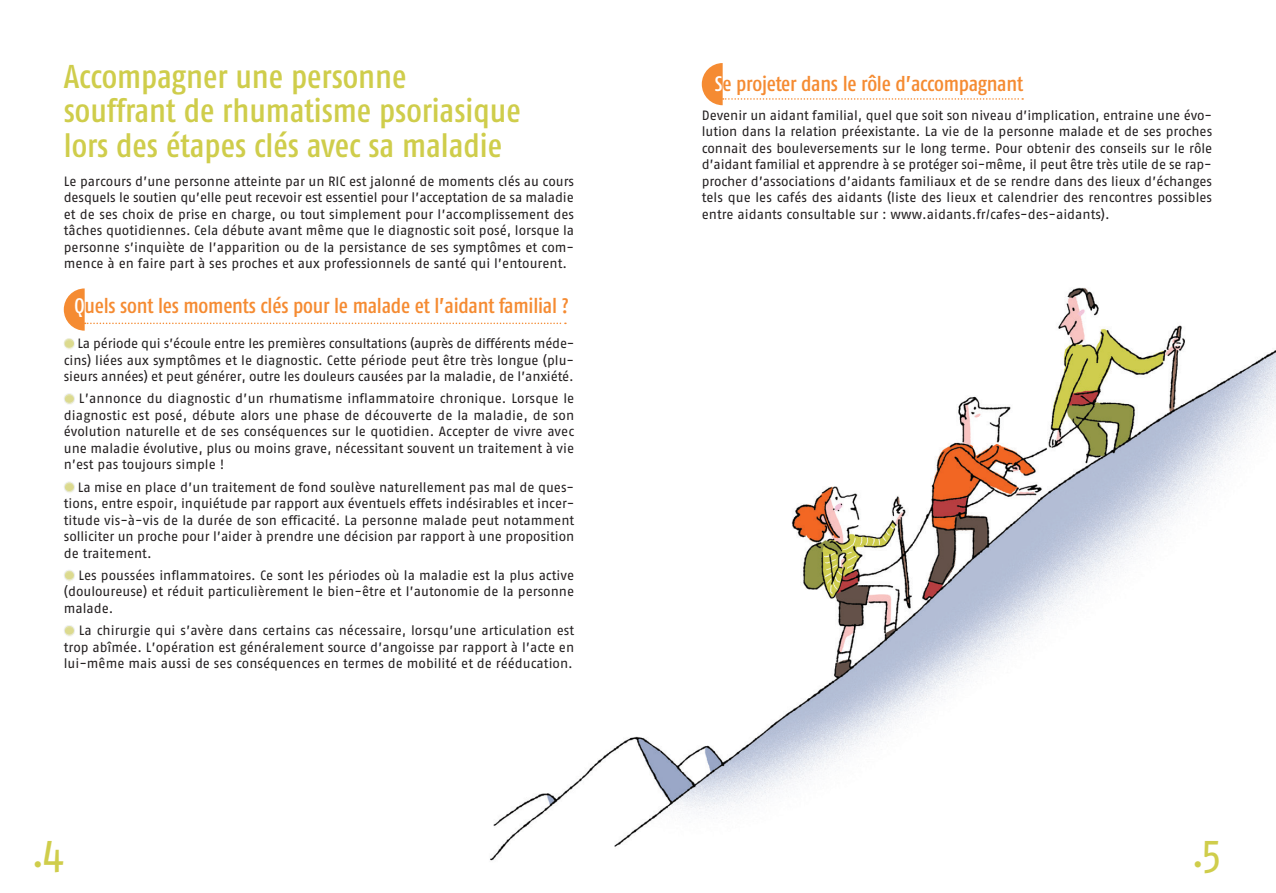
<style>
.page{position:relative;width:1276px;height:893px;background:#fff}
.page>*{position:absolute;margin:0;border:0;box-sizing:border-box;transform-origin:0 0}
.t1{font:46.5px "Fago Co Caps";color:#cfcd4b}
.t2{font:500 33px/34.5px "Fago Co";color:#cfcd4b}
.t3{font:500 21px "Fago Co";letter-spacing:-.01em;color:#f58b32}
.t4{font:13.5px/16.5px "Fago No";color:#231f20;text-align:justify}
.s1{color:#fff}
</style>
<div class="page">
<img style="left:490px;top:287px;width:786px;height:574px">
<svg style="left:64px;top:288px;width:502px;height:43px"></svg>
<svg style="left:702px;top:63px;width:321px;height:42px"></svg>
<div style="left:64px;top:338px;width:11px;height:10px;border:1px solid #e2e6f0;border-radius:50%"></div>
<div style="left:64px;top:340px;width:11px;height:10px;border:1px solid #e2e6f0;border-radius:50%"></div>
<svg style="left:64px;top:338px;width:10px;height:10px"></svg>
<div style="left:64px;top:393px;width:11px;height:10px;border:1px solid #e2e6f0;border-radius:50%"></div>
<div style="left:64px;top:395px;width:11px;height:10px;background:#e5e6cb;border-radius:50%"></div>
<div style="left:64px;top:395px;width:11px;height:10px;border:1px solid #e2e6f0;border-radius:50%"></div>
<svg style="left:64px;top:394px;width:10px;height:9px"></svg>
<div style="left:64px;top:393px;width:10px;height:10px;border:1px solid #e2e6f0;border-radius:50%"></div>
<div style="left:64px;top:482px;width:11px;height:9px;background:#f2f4f5;border-radius:50%"></div>
<div style="left:64px;top:482px;width:11px;height:10px;border:1px solid #e2e6f0;border-radius:50%"></div>
<div style="left:64px;top:483px;width:11px;height:10px;border:1px solid #e2e6f0;border-radius:50%"></div>
<div style="left:64px;top:482px;width:10px;height:9px;background:#dcda8e;border-radius:50%"></div>
<div style="left:64px;top:482px;width:10px;height:10px;border:1px solid #e2e6f0;border-radius:50%"></div>
<div style="left:64px;top:570px;width:11px;height:10px;border:1px solid #e2e6f0;border-radius:50%"></div>
<div style="left:64px;top:572px;width:11px;height:9px;background:#f7f8f9;border-radius:50%"></div>
<div style="left:64px;top:571px;width:11px;height:10px;border:1px solid #e2e6f0;border-radius:50%"></div>
<svg style="left:64px;top:570px;width:10px;height:10px"></svg>
<div style="left:64px;top:570px;width:10px;height:10px;border:1px solid #e2e6f0;border-radius:50%"></div>
<div style="left:64px;top:625px;width:11px;height:10px;border:1px solid #e2e6f0;border-radius:50%"></div>
<div style="left:64px;top:627px;width:11px;height:9px;background:#e7e8d1;border-radius:50%"></div>
<div style="left:64px;top:627px;width:11px;height:10px;border:1px solid #e2e6f0;border-radius:50%"></div>
<svg style="left:64px;top:625px;width:10px;height:10px"></svg>
<div style="left:64px;top:625px;width:10px;height:10px;border:1px solid #e2e6f0;border-radius:50%"></div>
<h2 class="t2" style="left:64px;top:58px;width:458px">Accompagner une personne souffrant de rhumatisme psoriasique lors des étapes clés avec sa maladie</h2>
<p class="t4" style="left:64px;top:173px;width:512px">Le parcours d’une personne atteinte par un RIC est jalonné de moments clés au cours desquels le soutien qu’elle peut recevoir est essentiel pour l’acceptation de sa maladie et de ses choix de prise en charge, ou tout simplement pour l’accomplissement des tâches quotidiennes. Cela débute avant même que le diagnostic soit posé, lorsque la personne s’inquiète de l’apparition ou de la persistance de ses symptômes et com&shy;mence à en faire part à ses proches et aux professionnels de santé qui l’entourent.</p>
<h3 class="t3" style="left:74px;top:294px;width:496px"><span class="s1">Q</span>uels sont les moments clés pour le malade et l’aidant familial ?</h3>
<p class="t4" style="left:64px;top:335px;width:512px;text-indent:14px">La période qui s’écoule entre les premières consultations (auprès de différents méde&shy;cins) liées aux symptômes et le diagnostic. Cette période peut être très longue (plu&shy;sieurs années) et peut générer, outre les douleurs causées par la maladie, de l’anxiété.</p>
<p class="t4" style="left:64px;top:390px;width:512px;text-indent:15px">L’annonce du diagnostic d’un rhumatisme inflammatoire chronique. Lorsque le diagnostic est posé, débute alors une phase de découverte de la maladie, de son évolution naturelle et de ses conséquences sur le quotidien. Accepter de vivre avec une maladie évolutive, plus ou moins grave, nécessitant souvent un traitement à vie n’est pas toujours simple !</p>
<p class="t4" style="left:64px;top:478px;width:512px;text-indent:14px">La mise en place d’un traitement de fond soulève naturellement pas mal de ques&shy;tions, entre espoir, inquiétude par rapport aux éventuels effets indésirables et incer&shy;titude vis-à-vis de la durée de son efficacité. La personne malade peut notamment solliciter un proche pour l’aider à prendre une décision par rapport à une proposition de traitement.</p>
<p class="t4" style="left:64px;top:567px;width:512px;text-indent:15px">Les poussées inflammatoires. Ce sont les périodes où la maladie est la plus active (douloureuse) et réduit particulièrement le bien-être et l’autonomie de la personne malade.</p>
<p class="t4" style="left:64px;top:622px;width:512px;text-indent:15px">La chirurgie qui s’avère dans certains cas nécessaire, lorsqu’une articulation est trop abîmée. L’opération est généralement source d’angoisse par rapport à l’acte en lui-même mais aussi de ses conséquences en termes de mobilité et de rééducation.</p>
<h3 class="t3" style="left:715px;top:71px;width:310px"><span class="s1">S</span>e projeter dans le rôle d’accompagnant</h3>
<p class="t4" style="left:702px;top:107px;width:512px">Devenir un aidant familial, quel que soit son niveau d’implication, entraine une évo&shy;lution dans la relation préexistante. La vie de la personne malade et de ses proches connait des bouleversements sur le long terme. Pour obtenir des conseils sur le rôle d’aidant familial et apprendre à se protéger soi-même, il peut être très utile de se rap&shy;procher d’associations d’aidants familiaux et de se rendre dans des lieux d’échanges tels que les cafés des aidants (liste des lieux et calendrier des rencontres possibles entre aidants consultable sur : www.aidants.fr/cafes-des-aidants).</p>
<h1 class="t1" style="left:31px;top:824px;width:34px">.4</h1>
<h1 class="t1" style="left:1191px;top:824px;width:31px">.5</h1>
</div>
